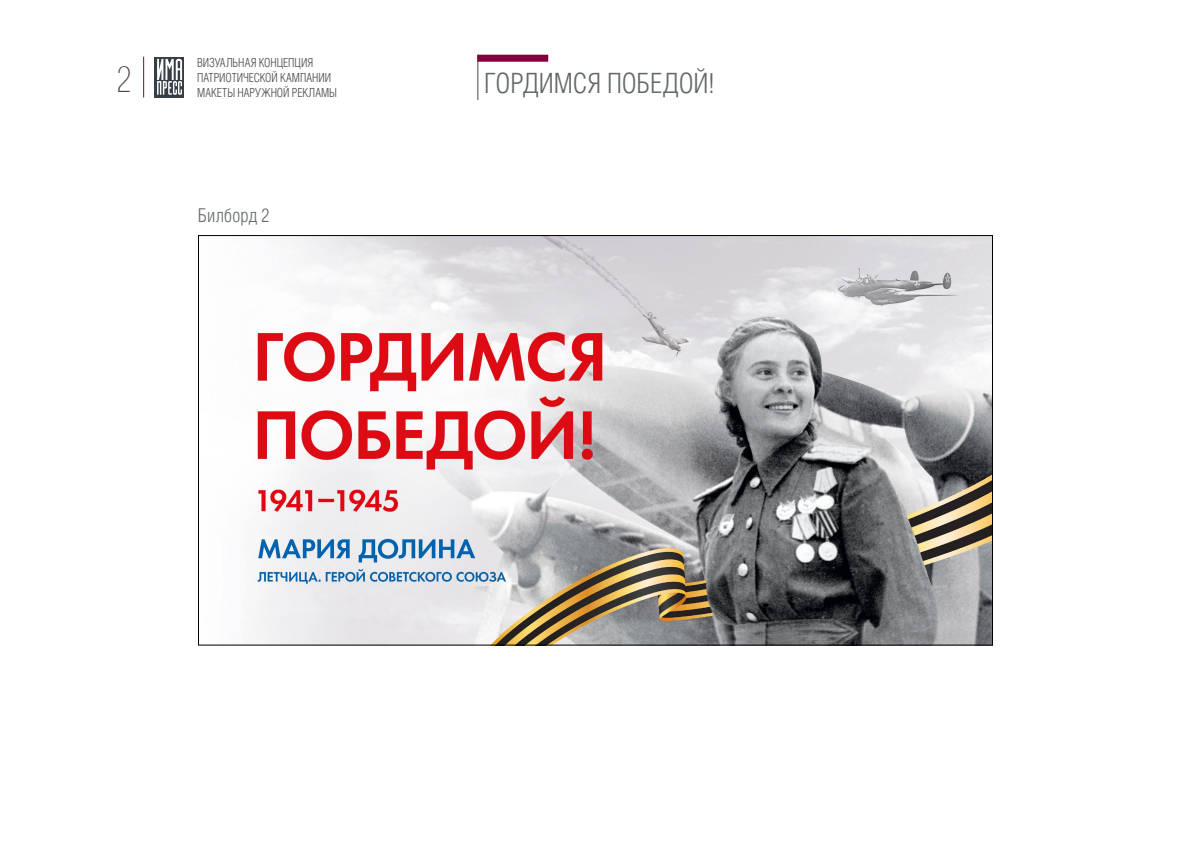
<style>
.page{position:relative;width:1191px;height:842px;background:#fff}
.page>*{position:absolute;margin:0;border:0;box-sizing:border-box;transform-origin:0 0}
.t1{font:36px "Helios Cond Thin C";color:#484847}
.t2{font:28px "Helios Cond Light C";letter-spacing:-.005em;color:#63696b}
.t3{font:19px "Helios Cond Light C";letter-spacing:.01em;color:#63696b}
.t4{font:12.5px/15px "Helios Cond Light C";letter-spacing:-.005em;color:#484847;scale:.95 1}
</style>
<div class="page">
<hr style="left:143px;top:57px;width:1px;height:40px;background:#85003b">
<hr style="left:477px;top:55px;width:1px;height:45px;background:#484847">
<div style="left:477px;top:55px;width:71px;height:7px;background:#85003b"></div>
<div style="left:154px;top:57px;width:30px;height:40px;background:#373e47"></div>
<svg style="left:157px;top:59px;width:25px;height:36px"></svg>
<img style="left:254px;top:237px;width:736px;height:406px">
<h1 class="t1" style="left:117px;top:59px;width:16px">2</h1>
<p class="t4" style="left:197px;top:55px;width:149px">ВИЗУАЛЬНАЯ КОНЦЕПЦИЯ<br>ПАТРИОТИЧЕСКОЙ КАМПАНИИ<br>МАКЕТЫ НАРУЖНОЙ РЕКЛАМЫ</p>
<h3 class="t3" style="left:198px;top:204px;width:73px">Билборд 2</h3>
<h2 class="t2" style="left:484px;top:68px;width:232px">ГОРДИМСЯ ПОБЕДОЙ!</h2>
</div>
